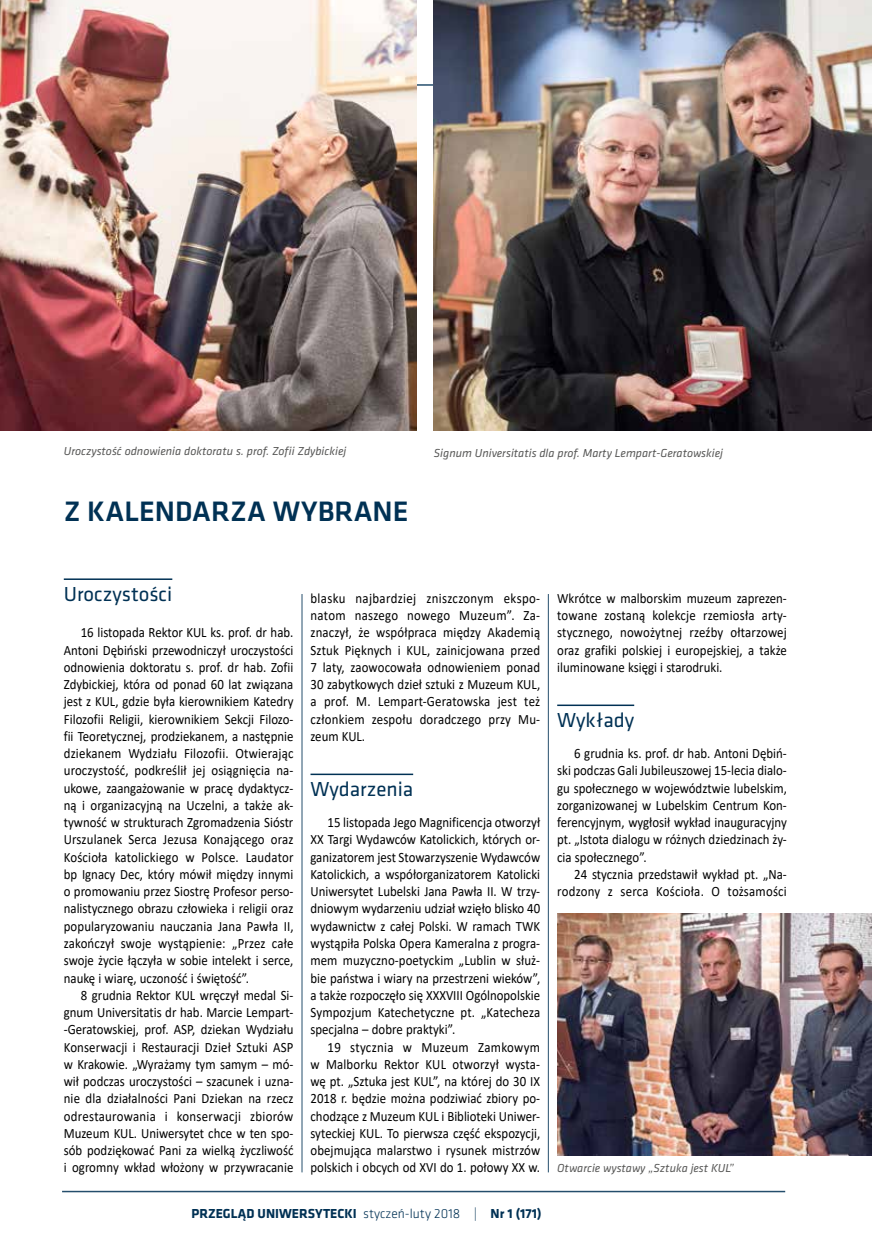
<style>
.page{position:relative;width:872px;height:1251px;background:#fff}
.page>*{position:absolute;margin:0;border:0;box-sizing:border-box;transform-origin:0 0}
.t1{font:500 29.1px "Klavika";color:#003154}
.t2{font:21px "Klavika";color:#003154}
.t3{font:14.25px/17.2px "Calibri";color:#000;text-align:justify;scale:.9 1}
.t4{font:700 13.5px "Klavika";color:#003154}
.t5{font:italic 12px "Klavika";color:#575756}
.s1{font-weight:300}
</style>
<div class="page">
<hr style="left:64px;top:84px;width:723px;height:2px;background:#003154">
<hr style="left:62px;top:1190px;width:723px;height:1px;background:#003154">
<hr style="left:302px;top:594px;width:1px;height:578px;background:#003154">
<img style="left:0;top:0;width:417px;height:430px">
<hr style="left:64px;top:578px;width:108px;height:2px;background:#003154">
<hr style="left:310px;top:773px;width:103px;height:2px;background:#003154">
<hr style="left:548px;top:594px;width:1px;height:578px;background:#003154">
<img style="left:434px;top:0;width:438px;height:430px">
<img style="left:557px;top:913px;width:315px;height:241px">
<hr style="left:557px;top:704px;width:77px;height:2px;background:#003154">
<p class="t5" style="left:64px;top:443px;width:284px">Uroczystość odnowienia doktoratu s. prof. Zofii Zdybickiej</p>
<p class="t5" style="left:434px;top:445px;width:291px">Signum Universitatis dla prof. Marty Lempart-Geratowskiej</p>
<h1 class="t1" style="left:64px;top:491px;width:346px">Z KALENDARZA WYBRANE</h1>
<h2 class="t2" style="left:64px;top:580px;width:110px">Uroczystości</h2>
<p class="t3" style="left:64px;top:623px;width:257px;text-indent:17px">16 listopada Rektor KUL ks. prof. dr hab.<br>Antoni Dębiński przewodniczył uroczystości odnowienia doktoratu s. prof. dr hab. Zofii Zdybickiej, która od ponad 60 lat związana jest z KUL, gdzie była kierownikiem Katedry Filozofii Religii, kierownikiem Sekcji Filozo&shy;fii Teoretycznej, prodziekanem, a następnie dziekanem Wydziału Filozofii. Otwierając uroczystość, podkreślił jej osiągnięcia na&shy;ukowe, zaangażowanie w pracę dydaktycz&shy;ną i organizacyjną na Uczelni, a także ak&shy;tywność w strukturach Zgromadzenia Sióstr Urszulanek Serca Jezusa Konającego oraz Kościoła katolickiego w Polsce. Laudator bp Ignacy Dec, który mówił między innymi o promowaniu przez Siostrę Profesor perso&shy;nalistycznego obrazu człowieka i religii oraz popularyzowaniu nauczania Jana Pawła II, zakończył swoje wystąpienie: „Przez całe swoje życie łączyła w sobie intelekt i serce, naukę i wiarę, uczoność i świętość”.</p>
<p class="t3" style="left:64px;top:985px;width:257px;text-indent:17px">8 grudnia Rektor KUL wręczył medal Si&shy;gnum Universitatis dr hab. Marcie Lempart--Geratowskiej, prof. ASP, dziekan Wydziału Konserwacji i Restauracji Dzieł Sztuki ASP w Krakowie. „Wyrażamy tym samym – mó&shy;wił podczas uroczystości – szacunek i uzna&shy;nie dla działalności Pani Dziekan na rzecz odrestaurowania i konserwacji zbiorów Muzeum KUL. Uniwersytet chce w ten spo&shy;sób podziękować Pani za wielką życzliwość i ogromny wkład włożony w przywracanie</p>
<p class="t3" style="left:310px;top:589px;width:257px">blasku najbardziej zniszczonym ekspo&shy;natom naszego nowego Muzeum”. Za&shy;znaczył, że współpraca między Akademią Sztuk Pięknych i KUL, zainicjowana przed 7 laty, zaowocowała odnowieniem ponad 30 zabytkowych dzieł sztuki z Muzeum KUL, a prof. M. Lempart-Geratowska jest też członkiem zespołu doradczego przy Mu&shy;zeum KUL.</p>
<h2 class="t2" style="left:310px;top:775px;width:104px">Wydarzenia</h2>
<p class="t3" style="left:310px;top:813px;width:257px;text-indent:17px">15 listopada Jego Magnificencja otworzył XX Targi Wydawców Katolickich, których or&shy;ganizatorem jest Stowarzyszenie Wydawców Katolickich, a współorganizatorem Katolicki Uniwersytet Lubelski Jana Pawła II. W trzy&shy;dniowym wydarzeniu udział wzięło blisko 40 wydawnictw z całej Polski. W ramach TWK wystąpiła Polska Opera Kameralna z progra&shy;mem muzyczno-poetyckim „Lublin w służ&shy;bie państwa i wiary na przestrzeni wieków”, a także rozpoczęło się XXXVIII Ogólnopolskie Sympozjum Katechetyczne pt. „Katecheza specjalna – dobre praktyki”.</p>
<p class="t3" style="left:310px;top:1037px;width:257px;text-indent:17px">19 stycznia w Muzeum Zamkowym w Malborku Rektor KUL otworzył wysta&shy;wę pt. „Sztuka jest KUL”, na której do 30 IX 2018 r. będzie można podziwiać zbiory po&shy;chodzące z Muzeum KUL i Biblioteki Uniwer&shy;syteckiej KUL. To pierwsza część ekspozycji, obejmująca malarstwo i rysunek mistrzów polskich i obcych od XVI do 1. połowy XX w.</p>
<p class="t4" style="left:191px;top:1203px;width:351px">PRZEGLĄD UNIWERSYTECKI <span class="s1">styczeń-luty 2018 |</span> Nr 1 (171)</p>
<p class="t3" style="left:557px;top:589px;width:257px">Wkrótce w malborskim muzeum zaprezen&shy;towane zostaną kolekcje rzemiosła arty&shy;stycznego, nowożytnej rzeźby ołtarzowej oraz grafiki polskiej i europejskiej, a także iluminowane księgi i starodruki.</p>
<h2 class="t2" style="left:557px;top:706px;width:78px">Wykłady</h2>
<p class="t3" style="left:557px;top:744px;width:257px;text-indent:17px">6 grudnia ks. prof. dr hab. Antoni Dębiń&shy;ski podczas Gali Jubileuszowej 15-lecia dialo&shy;gu społecznego w województwie lubelskim, zorganizowanej w Lubelskim Centrum Kon&shy;ferencyjnym, wygłosił wykład inauguracyjny pt. „Istota dialogu w różnych dziedzinach ży&shy;cia społecznego”.</p>
<p class="t3" style="left:557px;top:865px;width:257px;text-align:right">24 stycznia przedstawił wykład pt. „Na&shy;rodzony z serca Kościoła. O tożsamości</p>
<p class="t5" style="left:557px;top:1160px;width:178px">Otwarcie wystawy „Sztuka jest KUL”</p>
</div>
